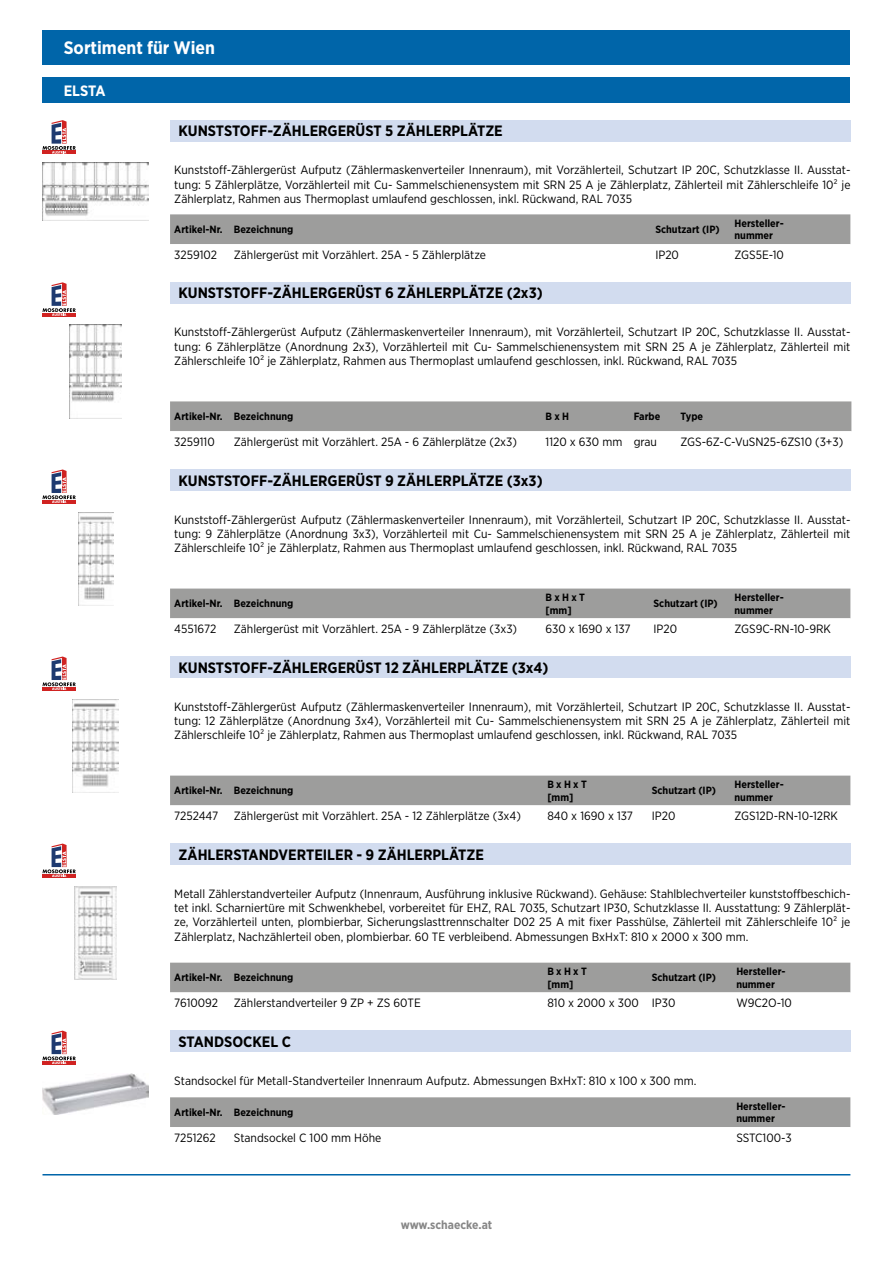
<style>
.page{position:relative;width:893px;height:1263px;background:#fff}
.page>*{position:absolute;margin:0;border:0;box-sizing:border-box;transform-origin:0 0}
.t1{font:700 18px "Gotham Narrow";color:#fff}
.t2{font:700 15px "Gotham Narrow";color:#000}
.t3{font:700 15px "Gotham Narrow";letter-spacing:-.005em;color:#fff}
.t4{font:12px/14.4px "Gotham Narrow";color:#000;text-align:justify}
.t5{font:700 12px "Gotham Narrow";color:#878787}
.t6{font:700 10.5px/12.6px "Gotham Narrow";color:#000}
</style>
<div class="page">
<div style="left:42px;top:31px;width:808px;height:34px;background:#0065a9"></div>
<hr style="left:42px;top:1174px;width:808px;height:1px;background:#0065a9">
<div style="left:42px;top:78px;width:808px;height:25px;background:#0065a9"></div>
<svg style="left:42px;top:120px;width:34px;height:34px"></svg>
<img style="left:42px;top:163px;width:107px;height:57px">
<div style="left:170px;top:214px;width:680px;height:30px;background:#9d9d9c"></div>
<svg style="left:42px;top:282px;width:34px;height:34px"></svg>
<img style="left:69px;top:325px;width:53px;height:93px">
<div style="left:170px;top:401px;width:681px;height:30px;background:#9d9d9c"></div>
<svg style="left:42px;top:469px;width:34px;height:34px"></svg>
<img style="left:78px;top:512px;width:35px;height:93px">
<div style="left:170px;top:588px;width:680px;height:31px;background:#9d9d9c"></div>
<svg style="left:42px;top:656px;width:34px;height:34px"></svg>
<img style="left:72px;top:699px;width:47px;height:94px">
<div style="left:170px;top:776px;width:680px;height:30px;background:#9d9d9c"></div>
<svg style="left:42px;top:843px;width:34px;height:34px"></svg>
<img style="left:75px;top:886px;width:42px;height:94px">
<div style="left:170px;top:963px;width:680px;height:30px;background:#9d9d9c"></div>
<svg style="left:42px;top:1030px;width:34px;height:34px"></svg>
<img style="left:42px;top:1073px;width:107px;height:41px">
<div style="left:170px;top:1097px;width:680px;height:30px;background:#9d9d9c"></div>
<div style="left:170px;top:120px;width:680px;height:21px;background:#d2dcef"></div>
<div style="left:170px;top:282px;width:680px;height:22px;background:#d2dcef"></div>
<div style="left:170px;top:469px;width:680px;height:22px;background:#d2dcef"></div>
<div style="left:170px;top:656px;width:680px;height:22px;background:#d2dcef"></div>
<div style="left:170px;top:843px;width:680px;height:22px;background:#d2dcef"></div>
<div style="left:170px;top:1030px;width:680px;height:22px;background:#d2dcef"></div>
<h1 class="t1" style="left:64px;top:36px;width:153px">Sortiment für Wien</h1>
<p class="t3" style="left:64px;top:81px;width:43px">ELSTA</p>
<p class="t2" style="left:179px;top:121px;width:326px">KUNSTSTOFF-ZÄHLERGERÜST 5 ZÄHLERPLÄTZE</p>
<p class="t4" style="left:174px;top:162px;width:678px">Kunststoff-Zählergerüst Aufputz (Zählermaskenverteiler Innenraum), mit Vorzählerteil, Schutzart IP 20C, Schutzklasse II. Ausstat&shy;tung: 5 Zählerplätze, Vorzählerteil mit Cu- Sammelschienensystem mit SRN 25 A je Zählerplatz, Zählerteil mit Zählerschleife 10² je Zählerplatz, Rahmen aus Thermoplast umlaufend geschlossen, inkl. Rückwand, RAL 7035</p>
<p class="t6" style="left:174px;top:223px;width:121px">Artikel-Nr. Bezeichnung</p>
<p class="t6" style="left:655px;top:223px;width:66px">Schutzart (IP)</p>
<p class="t6" style="left:734px;top:217px;width:51px">Hersteller&shy;nummer</p>
<p class="t4" style="left:174px;top:247px;width:44px">3259102</p>
<p class="t4" style="left:234px;top:247px;width:254px">Zählergerüst mit Vorzählert. 25A - 5 Zählerplätze</p>
<p class="t4" style="left:655px;top:247px;width:25px">IP20</p>
<p class="t4" style="left:735px;top:247px;width:51px">ZGS5E-10</p>
<p class="t2" style="left:179px;top:283px;width:366px">KUNSTSTOFF-ZÄHLERGERÜST 6 ZÄHLERPLÄTZE (2x3)</p>
<p class="t4" style="left:174px;top:325px;width:678px">Kunststoff-Zählergerüst Aufputz (Zählermaskenverteiler Innenraum), mit Vorzählerteil, Schutzart IP 20C, Schutzklasse II. Ausstat&shy;tung: 6 Zählerplätze (Anordnung 2x3), Vorzählerteil mit Cu- Sammelschienensystem mit SRN 25 A je Zählerplatz, Zählerteil mit Zählerschleife 10² je Zählerplatz, Rahmen aus Thermoplast umlaufend geschlossen, inkl. Rückwand, RAL 7035</p>
<p class="t6" style="left:174px;top:410px;width:121px">Artikel-Nr. Bezeichnung</p>
<p class="t6" style="left:545px;top:410px;width:25px">B x H</p>
<p class="t6" style="left:634px;top:410px;width:28px">Farbe</p>
<p class="t6" style="left:680px;top:410px;width:24px">Type</p>
<p class="t4" style="left:174px;top:434px;width:42px">3259110</p>
<p class="t4" style="left:234px;top:434px;width:285px">Zählergerüst mit Vorzählert. 25A - 6 Zählerplätze (2x3)</p>
<p class="t4" style="left:546px;top:434px;width:113px">1120 x 630 mm grau</p>
<p class="t4" style="left:681px;top:434px;width:164px">ZGS-6Z-C-VuSN25-6ZS10 (3+3)</p>
<p class="t2" style="left:179px;top:471px;width:366px">KUNSTSTOFF-ZÄHLERGERÜST 9 ZÄHLERPLÄTZE (3x3)</p>
<p class="t4" style="left:174px;top:512px;width:678px">Kunststoff-Zählergerüst Aufputz (Zählermaskenverteiler Innenraum), mit Vorzählerteil, Schutzart IP 20C, Schutzklasse II. Ausstat&shy;tung: 9 Zählerplätze (Anordnung 3x3), Vorzählerteil mit Cu- Sammelschienensystem mit SRN 25 A je Zählerplatz, Zählerteil mit Zählerschleife 10² je Zählerplatz, Rahmen aus Thermoplast umlaufend geschlossen, inkl. Rückwand, RAL 7035</p>
<p class="t6" style="left:174px;top:597px;width:121px">Artikel-Nr. Bezeichnung</p>
<p class="t6" style="left:545px;top:591px;width:41px">B x H x T [mm]</p>
<p class="t6" style="left:653px;top:597px;width:66px">Schutzart (IP)</p>
<p class="t6" style="left:734px;top:591px;width:51px">Hersteller&shy;nummer</p>
<p class="t4" style="left:174px;top:621px;width:44px">4551672</p>
<p class="t4" style="left:234px;top:621px;width:285px">Zählergerüst mit Vorzählert. 25A - 9 Zählerplätze (3x3)</p>
<p class="t4" style="left:546px;top:621px;width:87px">630 x 1690 x 137</p>
<p class="t4" style="left:654px;top:621px;width:25px">IP20</p>
<p class="t4" style="left:735px;top:621px;width:98px">ZGS9C-RN-10-9RK</p>
<p class="t2" style="left:179px;top:658px;width:372px">KUNSTSTOFF-ZÄHLERGERÜST 12 ZÄHLERPLÄTZE (3x4)</p>
<p class="t4" style="left:174px;top:699px;width:678px">Kunststoff-Zählergerüst Aufputz (Zählermaskenverteiler Innenraum), mit Vorzählerteil, Schutzart IP 20C, Schutzklasse II. Ausstat&shy;tung: 12 Zählerplätze (Anordnung 3x4), Vorzählerteil mit Cu- Sammelschienensystem mit SRN 25 A je Zählerplatz, Zählerteil mit Zählerschleife 10² je Zählerplatz, Rahmen aus Thermoplast umlaufend geschlossen, inkl. Rückwand, RAL 7035</p>
<p class="t6" style="left:174px;top:784px;width:121px">Artikel-Nr. Bezeichnung</p>
<p class="t6" style="left:547px;top:778px;width:41px">B x H x T [mm]</p>
<p class="t6" style="left:652px;top:784px;width:66px">Schutzart (IP)</p>
<p class="t6" style="left:734px;top:778px;width:51px">Hersteller&shy;nummer</p>
<p class="t4" style="left:174px;top:808px;width:46px">7252447</p>
<p class="t4" style="left:234px;top:808px;width:289px">Zählergerüst mit Vorzählert. 25A - 12 Zählerplätze (3x4)</p>
<p class="t4" style="left:547px;top:808px;width:87px">840 x 1690 x 137</p>
<p class="t4" style="left:652px;top:808px;width:25px">IP20</p>
<p class="t4" style="left:735px;top:808px;width:105px">ZGS12D-RN-10-12RK</p>
<p class="t2" style="left:179px;top:845px;width:307px">ZÄHLERSTANDVERTEILER - 9 ZÄHLERPLÄTZE</p>
<p class="t4" style="left:174px;top:886px;width:678px">Metall Zählerstandverteiler Aufputz (Innenraum, Ausführung inklusive Rückwand). Gehäuse: Stahlblechverteiler kunststoffbeschich&shy;tet inkl. Scharniertüre mit Schwenkhebel, vorbereitet für EHZ, RAL 7035, Schutzart IP30, Schutzklasse II. Ausstattung: 9 Zählerplät&shy;ze, Vorzählerteil unten, plombierbar, Sicherungslasttrennschalter D02 25 A mit fixer Passhülse, Zählerteil mit Zählerschleife 10² je Zählerplatz, Nachzählerteil oben, plombierbar. 60 TE verbleibend. Abmessungen BxHxT: 810 x 2000 x 300 mm.</p>
<p class="t6" style="left:174px;top:971px;width:121px">Artikel-Nr. Bezeichnung</p>
<p class="t6" style="left:547px;top:965px;width:41px">B x H x T [mm]</p>
<p class="t6" style="left:652px;top:971px;width:66px">Schutzart (IP)</p>
<p class="t6" style="left:736px;top:965px;width:51px">Hersteller&shy;nummer</p>
<p class="t4" style="left:174px;top:995px;width:45px">7610092</p>
<p class="t4" style="left:234px;top:995px;width:188px">Zählerstandverteiler 9 ZP + ZS 60TE</p>
<p class="t4" style="left:547px;top:995px;width:130px">810 x 2000 x 300 IP30</p>
<p class="t4" style="left:736px;top:995px;width:57px">W9C2O-10</p>
<p class="t2" style="left:179px;top:1032px;width:114px">STANDSOCKEL C</p>
<p class="t4" style="left:174px;top:1073px;width:524px">Standsockel für Metall-Standverteiler Innenraum Aufputz. Abmessungen BxHxT: 810 x 100 x 300 mm.</p>
<p class="t6" style="left:174px;top:1106px;width:121px">Artikel-Nr. Bezeichnung</p>
<p class="t6" style="left:736px;top:1099px;width:51px">Hersteller&shy;nummer</p>
<p class="t4" style="left:174px;top:1130px;width:43px">7251262</p>
<p class="t4" style="left:234px;top:1130px;width:149px">Standsockel C 100 mm Höhe</p>
<p class="t4" style="left:736px;top:1130px;width:57px">SSTC100-3</p>
<p class="t5" style="left:401px;top:1217px;width:93px">www.schaecke.at</p>
</div>
